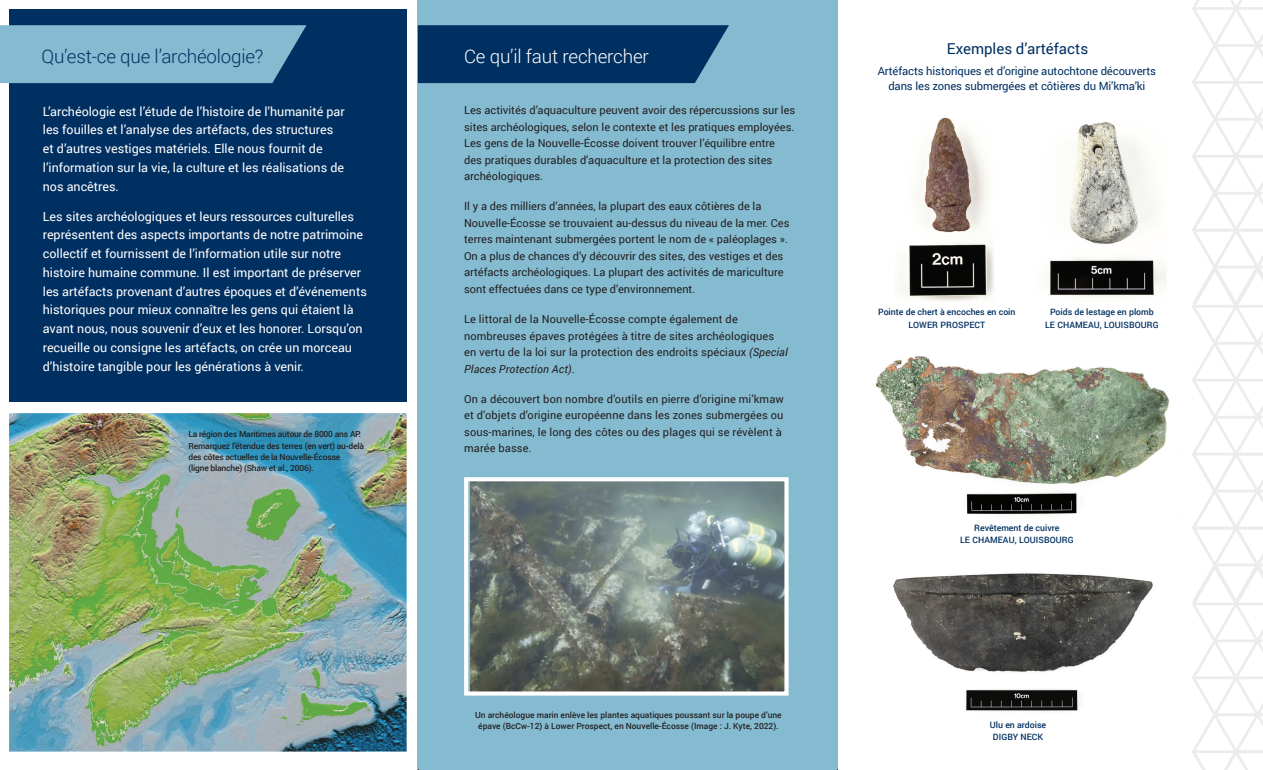
<style>
.page{position:relative;width:1263px;height:770px;background:#fff}
.page>*{position:absolute;margin:0;border:0;box-sizing:border-box;transform-origin:0 0}
.t1{font:300 18.75px "Roboto";letter-spacing:-.01em;color:#003062}
.t2{font:300 18.75px "Roboto";letter-spacing:-.01em;color:#fff}
.t3{font:15px "Roboto";color:#003062}
.t4{font:12.5px/18.8px "Roboto";color:#fff}
.t5{font:11.25px/15px "Roboto";letter-spacing:-.01em;color:#003062;text-align:center}
.t6{font:11px/16.5px "Roboto";color:#231f20}
.t7{font:500 8.75px "Roboto";color:#003062}
.t8{font:500 8.5px/11.2px "Roboto";letter-spacing:-.02em;color:#231f20}
.t9{font:500 8.5px/11.2px "Roboto";color:#231f20;text-align:center}
.s1{font-style:italic}
</style>
<div class="page">
<div style="left:9px;top:9px;width:398px;height:393px;background:#003062"></div>
<svg style="left:0;top:25px;width:306px;height:58px;background:#7db3c9"></svg>
<div style="left:418px;top:0;width:420px;height:770px;background:#85bbd0"></div>
<img style="left:897px;top:117px;width:97px;height:184px">
<img style="left:893px;top:573px;width:260px;height:138px">
<img style="left:1044px;top:122px;width:122px;height:176px">
<img style="left:876px;top:356px;width:293px;height:159px">
<img style="left:9px;top:413px;width:398px;height:338px">
<img style="left:470px;top:482px;width:313px;height:209px">
<div style="left:464px;top:477px;width:324px;height:219px;border:4px solid #fff"></div>
<svg style="left:418px;top:25px;width:311px;height:58px;background:#073868"></svg>
<svg style="left:1191px;top:0;width:72px;height:770px"></svg>
<p class="t1" style="left:42px;top:43px;width:223px">Qu’est-ce que l’archéologie?</p>
<p class="t2" style="left:464px;top:43px;width:186px">Ce qu’il faut rechercher</p>
<p class="t4" style="left:43px;top:101px;width:303px">L’archéologie est l’étude de l’histoire de l’humanité par les fouilles et l’analyse des artéfacts, des structures et d’autres vestiges matériels. Elle nous fournit de l’information sur la vie, la culture et les réalisations de nos ancêtres.</p>
<p class="t4" style="left:43px;top:206px;width:326px">Les sites archéologiques et leurs ressources culturelles représentent des aspects importants de notre patrimoine collectif et fournissent de l’information utile sur notre histoire humaine commune. Il est important de préserver les artéfacts provenant d’autres époques et d’événements historiques pour mieux connaître les gens qui étaient là avant nous, nous souvenir d’eux et les honorer. Lorsqu’on recueille ou consigne les artéfacts, on crée un morceau d’histoire tangible pour les générations à venir.</p>
<p class="t8" style="left:188px;top:428px;width:177px">La région des Maritimes autour de 8000 ans AP.<br>Remarquez l’étendue des terres (en vert) au-delà des côtes actuelles de la Nouvelle-Écosse<br>(ligne blanche) (Shaw et al., 2006).</p>
<p class="t6" style="left:464px;top:102px;width:333px">Les activités d’aquaculture peuvent avoir des répercussions sur les sites archéologiques, selon le contexte et les pratiques employées.<br>Les gens de la Nouvelle-Écosse doivent trouver l’équilibre entre des pratiques durables d’aquaculture et la protection des sites archéologiques.</p>
<p class="t6" style="left:464px;top:198px;width:327px">Il y a des milliers d’années, la plupart des eaux côtières de la Nouvelle-Écosse se trouvaient au-dessus du niveau de la mer. Ces terres maintenant submergées portent le nom de « paléoplages ».<br>On a plus de chances d’y découvrir des sites, des vestiges et des artéfacts archéologiques. La plupart des activités de mariculture sont effectuées dans ce type d’environnement.</p>
<p class="t6" style="left:464px;top:311px;width:325px">Le littoral de la Nouvelle-Écosse compte également de nombreuses épaves protégées à titre de sites archéologiques en vertu de la loi sur la protection des endroits spéciaux <span class="s1">(Special Places Protection Act)</span>.</p>
<p class="t6" style="left:464px;top:390px;width:321px">On a découvert bon nombre d’outils en pierre d’origine mi’kmaw et d’objets d’origine européenne dans les zones submergées ou sous-marines, le long des côtes ou des plages qui se révèlent à marée basse.</p>
<p class="t9" style="left:475px;top:709px;width:308px">Un archéologue marin enlève les plantes aquatiques poussant sur la poupe d’une épave (BcCw-12) à Lower Prospect, en Nouvelle-Écosse (Image : J. Kyte, 2022).</p>
<p class="t3" style="left:947px;top:38px;width:143px">Exemples d’artéfacts</p>
<p class="t5" style="left:878px;top:63px;width:280px">Artéfacts historiques et d’origine autochtone découverts dans les zones submergées et côtières du Mi’kma’ki</p>
<p class="t7" style="left:878px;top:306px;width:139px">Pointe de chert à encoches en coin</p>
<p class="t7" style="left:908px;top:319px;width:78px">LOWER PROSPECT</p>
<p class="t7" style="left:1050px;top:306px;width:105px">Poids de lestage en plomb</p>
<p class="t7" style="left:1045px;top:319px;width:115px">LE CHAMEAU, LOUISBOURG</p>
<p class="t7" style="left:974px;top:522px;width:87px">Revêtement de cuivre</p>
<p class="t7" style="left:960px;top:534px;width:115px">LE CHAMEAU, LOUISBOURG</p>
<p class="t7" style="left:990px;top:718px;width:58px">Ulu en ardoise</p>
<p class="t7" style="left:993px;top:731px;width:52px">DIGBY NECK</p>
</div>
